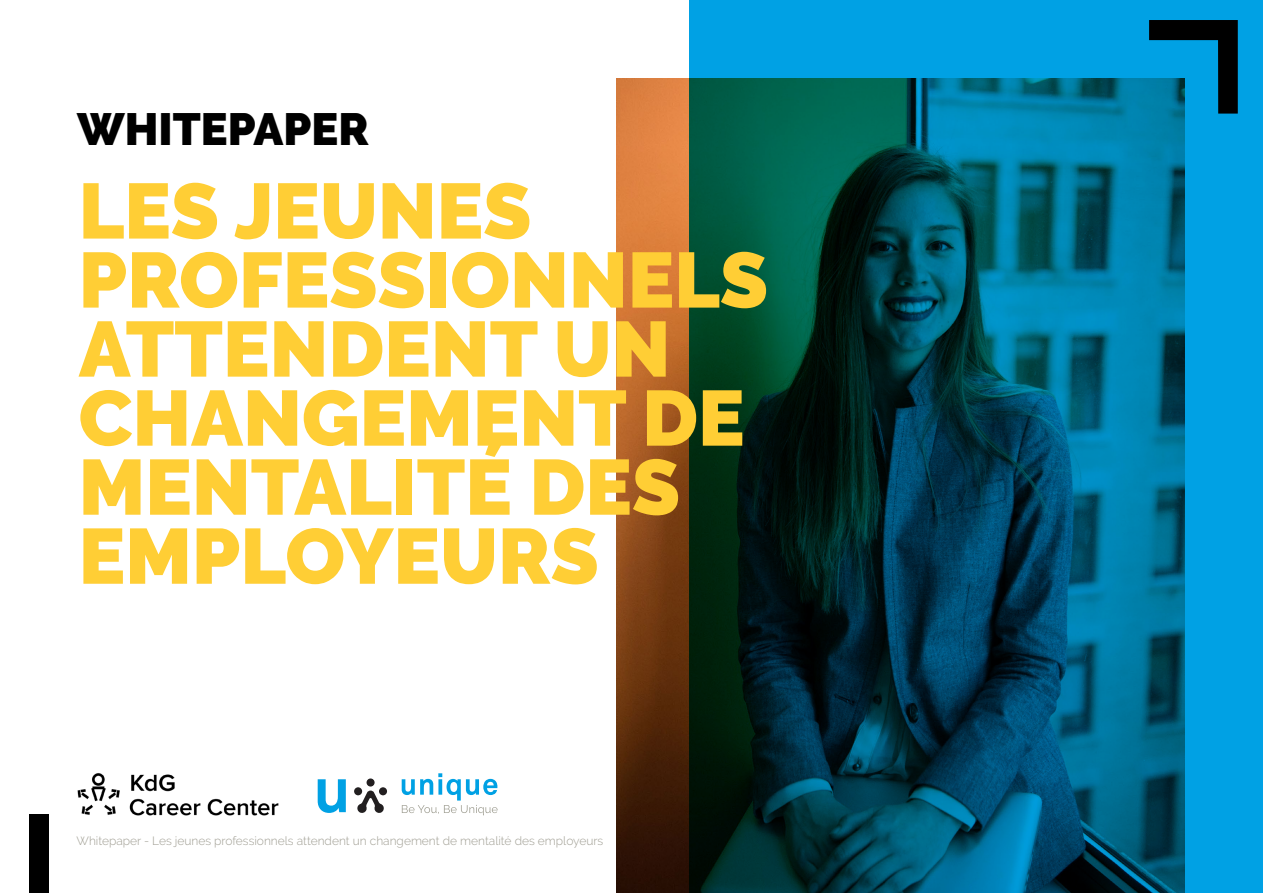
<style>
.page{position:relative;width:1263px;height:893px;background:#fff}
.page>*{position:absolute;margin:0;border:0;box-sizing:border-box;transform-origin:0 0}
.t1{font:900 78px/69px "Raleway";color:#ffce35}
.t2{font:900 45px "Raleway";color:#000}
.t3{font:300 12px "Raleway";color:#9f9d92}
</style>
<div class="page">
<div style="left:30px;top:814px;width:19px;height:79px;background:#000"></div>
<img style="left:617px;top:79px;width:72px;height:814px">
<svg style="left:689px;top:0;width:574px;height:893px;background:#005b75"></svg>
<div style="left:354px;top:787px;width:8px;height:8px;background:#221f20;border-radius:50%"></div>
<div style="left:379px;top:787px;width:8px;height:8px;background:#221f20;border-radius:50%"></div>
<div style="left:367px;top:778px;width:8px;height:8px;background:#221f20;border-radius:50%"></div>
<svg style="left:357px;top:791px;width:27px;height:22px"></svg>
<svg style="left:318px;top:779px;width:28px;height:34px"></svg>
<svg style="left:402px;top:773px;width:96px;height:42px"></svg>
<img style="left:77px;top:773px;width:202px;height:43px">
<h2 class="t2" style="left:77px;top:103px;width:293px">WHITEPAPER</h2>
<h1 class="t1" style="left:79px;top:177px;width:691px">LES JEUNES<br>PROFESSIONNELS<br>ATTENDENT UN<br>CHANGEMENT DE<br>MENTALITÉ DES<br>EMPLOYEURS</h1>
<p class="t3" style="left:77px;top:833px;width:528px">Whitepaper - Les jeunes professionnels attendent un changement de mentalité des employeurs</p>
</div>
